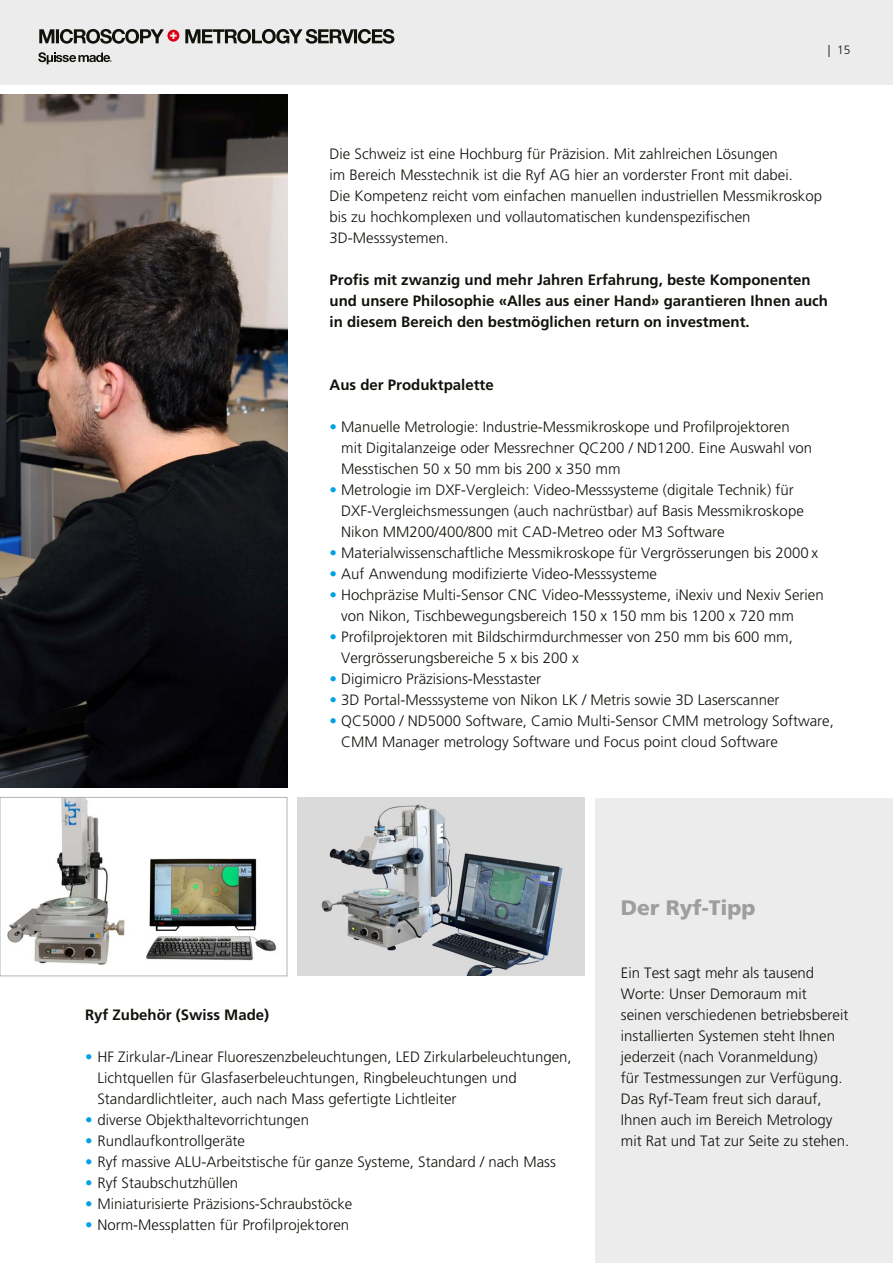
<style>
.page{position:relative;width:893px;height:1263px;background:#fff}
.page>*{position:absolute;margin:0;border:0;box-sizing:border-box;transform-origin:0 0}
.t1{font:900 21px "Frutiger LT Std";color:#9d9e9e}
.t2{font:300 15px/21px "Frutiger LT Std";color:#12120d}
.t3{font:700 15px/21px "Frutiger LT Std";color:#12120d}
.t4{font:300 12px "Frutiger LT Std";color:#12120d}
.s1{color:#00a1e5}
</style>
<div class="page">
<div style="left:0;top:0;width:893px;height:84px;background:#ececec"></div>
<div style="left:595px;top:798px;width:298px;height:465px;background:#ececec"></div>
<img style="left:0;top:94px;width:287px;height:693px">
<img style="left:7px;top:799px;width:270px;height:166px">
<div style="left:0;top:797px;width:287px;height:179px;border:1px solid #b1b4b4"></div>
<img style="left:298px;top:797px;width:286px;height:179px">
<svg style="left:38px;top:52px;width:74px;height:12px"></svg>
<svg style="left:39px;top:29px;width:355px;height:15px"></svg>
<p class="t4" style="left:828px;top:43px;width:24px">| 15</p>
<p class="t2" style="left:330px;top:144px;width:494px">Die Schweiz ist eine Hochburg für Präzision. Mit zahlreichen Lösungen<br>im Bereich Messtechnik ist die Ryf AG hier an vorderster Front mit dabei.<br>Die Kompetenz reicht vom einfachen manuellen industriellen Messmikroskop bis zu hochkomplexen und vollautomatischen kundenspezifischen 3D-Messsystemen.</p>
<p class="t3" style="left:330px;top:269px;width:500px">Profis mit zwanzig und mehr Jahren Erfahrung, beste Komponenten und unsere Philosophie «Alles aus einer Hand» garantieren Ihnen auch in diesem Bereich den bestmöglichen return on investment.</p>
<p class="t3" style="left:330px;top:374px;width:166px">Aus der Produktpalette</p>
<p class="t2" style="left:341px;top:417px;width:472px;text-indent:-12px"><span class="s1">•</span> Manuelle Metrologie: Industrie-Messmikroskope und Profilprojektoren mit Digitalanzeige oder Messrechner QC200 / ND1200. Eine Auswahl von<br>Messtischen 50 x 50 mm bis 200 x 350 mm</p>
<p class="t2" style="left:341px;top:480px;width:464px;text-indent:-12px"><span class="s1">•</span> Metrologie im DXF-Vergleich: Video-Messsysteme (digitale Technik) für<br>DXF-Vergleichsmessungen (auch nachrüstbar) auf Basis Messmikroskope<br>Nikon MM200/400/800 mit CAD-Metreo oder M3 Software</p>
<p class="t2" style="left:330px;top:543px;width:490px"><span class="s1">•</span> Materialwissenschaftliche Messmikroskope für Vergrösserungen bis 2000 x</p>
<p class="t2" style="left:330px;top:564px;width:329px"><span class="s1">•</span> Auf Anwendung modifizierte Video-Messsysteme</p>
<p class="t2" style="left:341px;top:585px;width:484px;text-indent:-12px"><span class="s1">•</span> Hochpräzise Multi-Sensor CNC Video-Messsysteme, iNexiv und Nexiv Serien von Nikon, Tischbewegungsbereich 150 x 150 mm bis 1200 x 720 mm</p>
<p class="t2" style="left:341px;top:627px;width:453px;text-indent:-12px"><span class="s1">•</span> Profilprojektoren mit Bildschirmdurchmesser von 250 mm bis 600 mm,<br>Vergrösserungsbereiche 5 x bis 200 x</p>
<p class="t2" style="left:330px;top:669px;width:213px"><span class="s1">•</span> Digimicro Präzisions-Messtaster</p>
<p class="t2" style="left:330px;top:690px;width:452px"><span class="s1">•</span> 3D Portal-Messsysteme von Nikon LK / Metris sowie 3D Laserscanner</p>
<p class="t2" style="left:341px;top:711px;width:494px;text-indent:-12px"><span class="s1">•</span> QC5000 / ND5000 Software, Camio Multi-Sensor CMM metrology Software,<br>CMM Manager metrology Software und Focus point cloud Software</p>
<p class="t3" style="left:85px;top:1004px;width:186px">Ryf Zubehör (Swiss Made)</p>
<p class="t2" style="left:97px;top:1047px;width:476px;text-indent:-12px"><span class="s1">•</span> HF Zirkular-/Linear Fluoreszenzbeleuchtungen, LED Zirkularbeleuchtungen,<br>Lichtquellen für Glasfaserbeleuchtungen, Ringbeleuchtungen und<br>Standardlichtleiter, auch nach Mass gefertigte Lichtleiter</p>
<p class="t2" style="left:85px;top:1110px;width:226px"><span class="s1">•</span> diverse Objekthaltevorrichtungen</p>
<p class="t2" style="left:85px;top:1131px;width:161px"><span class="s1">•</span> Rundlaufkontrollgeräte</p>
<p class="t2" style="left:85px;top:1152px;width:472px"><span class="s1">•</span> Ryf massive ALU-Arbeitstische für ganze Systeme, Standard / nach Mass</p>
<p class="t2" style="left:85px;top:1173px;width:155px"><span class="s1">•</span> Ryf Staubschutzhüllen</p>
<p class="t2" style="left:85px;top:1194px;width:269px"><span class="s1">•</span> Miniaturisierte Präzisions-Schraubstöcke</p>
<p class="t2" style="left:85px;top:1215px;width:266px"><span class="s1">•</span> Norm-Messplatten für Profilprojektoren</p>
<h1 class="t1" style="left:621px;top:895px;width:136px">Der Ryf-Tipp</h1>
<p class="t2" style="left:621px;top:963px;width:230px">Ein Test sagt mehr als tausend<br>Worte: Unser Demoraum mit seinen verschiedenen betriebsbereit installierten Systemen steht Ihnen jederzeit (nach Voranmeldung)<br>für Testmessungen zur Verfügung.<br>Das Ryf-Team freut sich darauf,<br>Ihnen auch im Bereich Metrology mit Rat und Tat zur Seite zu stehen.</p>
</div>
